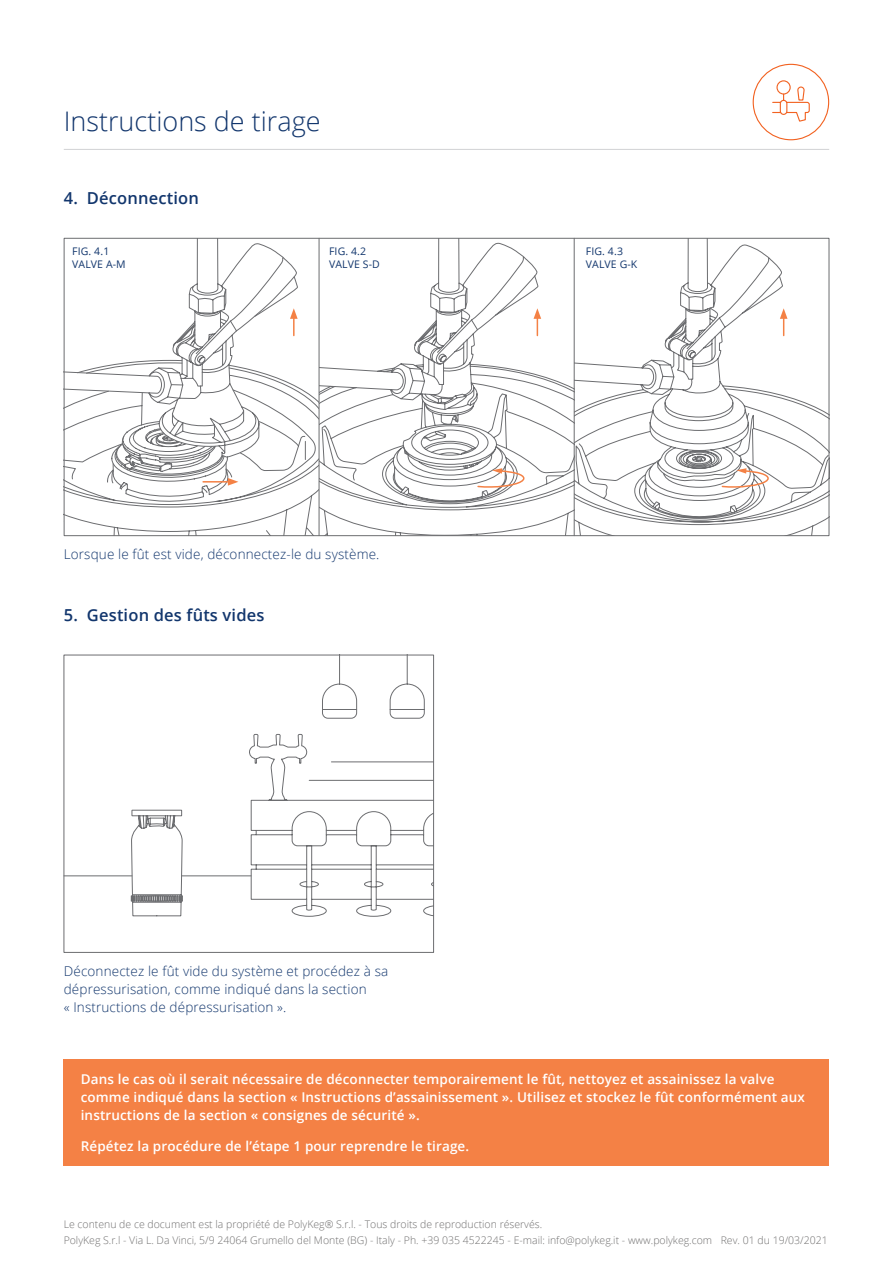
<style>
.page{position:relative;width:893px;height:1263px;background:#fff}
.page>*{position:absolute;margin:0;border:0;box-sizing:border-box;transform-origin:0 0}
.t1{font:300 27px "Open Sans";color:#12366d}
.t2{font:600 16.5px "Open Sans";letter-spacing:.01em;color:#12366d}
.t3{font:600 13.5px/18px "Open Sans";letter-spacing:.01em;color:#fff}
.t4{font:300 13.5px/18px "Open Sans";letter-spacing:.01em;color:#12366d}
.t5{font:300 10.5px/15.5px "Open Sans";color:#706f6f}
.t6{font:10.5px/13.5px "Open Sans";letter-spacing:.01em;color:#12366d}
</style>
<div class="page">
<div style="left:753px;top:64px;width:76px;height:76px;border:1px solid #f26221;border-radius:50%"></div>
<svg style="left:772px;top:80px;width:38px;height:42px"></svg>
<hr style="left:64px;top:149px;width:765px;height:1px;background:#d1d2d4">
<div style="left:64px;top:1059px;width:765px;height:106px;background:#f48145"></div>
<svg style="left:575px;top:240px;width:252px;height:294px"></svg>
<svg style="left:196px;top:240px;width:101px;height:37px"></svg>
<svg style="left:66px;top:277px;width:253px;height:257px"></svg>
<svg style="left:320px;top:240px;width:254px;height:294px"></svg>
<hr style="left:319px;top:238px;width:1px;height:298px;background:#6c6d70">
<hr style="left:574px;top:238px;width:1px;height:298px;background:#6c6d70">
<svg style="left:290px;top:308px;width:8px;height:27px"></svg>
<svg style="left:107px;top:423px;width:131px;height:74px"></svg>
<svg style="left:534px;top:308px;width:7px;height:27px"></svg>
<svg style="left:780px;top:308px;width:7px;height:27px"></svg>
<svg style="left:721px;top:468px;width:47px;height:20px"></svg>
<svg style="left:476px;top:468px;width:48px;height:20px"></svg>
<hr style="left:64px;top:876px;width:68px;height:1px;background:#6c6d70">
<svg style="left:249px;top:655px;width:185px;height:261px"></svg>
<svg style="left:131px;top:810px;width:52px;height:106px"></svg>
<hr style="left:182px;top:876px;width:69px;height:1px;background:#6c6d70">
<h1 class="t1" style="left:64px;top:102px;width:258px">Instructions de tirage</h1>
<p class="t2" style="left:64px;top:187px;width:137px">4. Déconnection</p>
<p class="t6" style="left:72px;top:244px;width:55px">FIG. 4.1<br>VALVE A-M</p>
<p class="t6" style="left:329px;top:244px;width:52px">FIG. 4.2<br>VALVE S-D</p>
<p class="t6" style="left:586px;top:244px;width:53px">FIG. 4.3<br>VALVE G-K</p>
<p class="t4" style="left:64px;top:545px;width:317px">Lorsque le fût est vide, déconnectez-le du système.</p>
<p class="t2" style="left:64px;top:603px;width:202px">5. Gestion des fûts vides</p>
<p class="t4" style="left:64px;top:961px;width:326px">Déconnectez le fût vide du système et procédez à sa dépressurisation, comme indiqué dans la section<br>« Instructions de dépressurisation ».</p>
<p class="t3" style="left:81px;top:1069px;width:726px">Dans le cas où il serait nécessaire de déconnecter temporairement le fût, nettoyez et assainissez la valve comme indiqué dans la section « Instructions d’assainissement ». Utilisez et stockez le fût conformément aux instructions de la section « consignes de sécurité ».</p>
<p class="t3" style="left:81px;top:1136px;width:390px">Répétez la procédure de l’étape 1 pour reprendre le tirage.</p>
<p class="t5" style="left:64px;top:1216px;width:766px">Le contenu de ce document est la propriété de PolyKeg® S.r.l. - Tous droits de reproduction réservés.<br>PolyKeg S.r.l - Via L. Da Vinci, 5/9 24064 Grumello del Monte (BG) - Italy - Ph. +39 035 4522245 - E-mail: info@polykeg.it - www.polykeg.com Rev. 01 du 19/03/2021</p>
</div>
